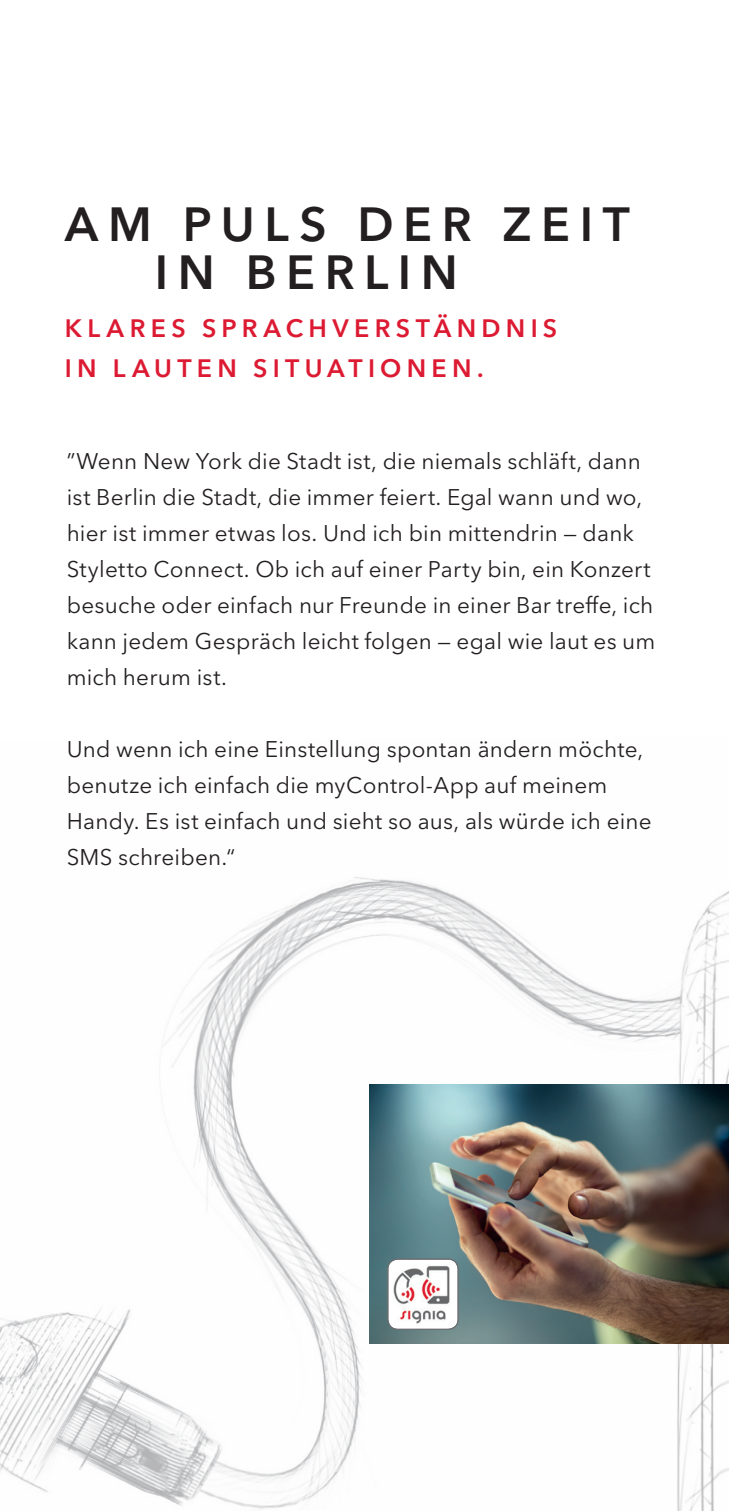
<style>
.page{position:relative;width:729px;height:1511px;background:#fff}
.page>*{position:absolute;margin:0;border:0;box-sizing:border-box;transform-origin:0 0}
.t1{font:600 47.5px/48px "Avenir Next W1 G";letter-spacing:.2em;color:#231f20}
.t2{font:600 25px/40px "Avenir Next W1 G";letter-spacing:.21em;color:#dc1a32}
.t3{font:22.5px/36px "Avenir Next W1 G";letter-spacing:.01em;color:#231f20}
</style>
<div class="page">
<img style="left:0;top:877px;width:729px;height:634px">
<img style="left:370px;top:1085px;width:359px;height:258px">
<img style="left:388px;top:1259px;width:70px;height:70px">
<div style="left:387px;top:1258px;width:71px;height:71px;border:1px solid #6c6d70;border-radius:10px"></div>
<h1 class="t1" style="left:155px;top:200px;width:476px;text-indent:-90px">AM PULS DER ZEIT<br>IN BERLIN</h1>
<p class="t2" style="left:65px;top:308px;width:494px">KLARES SPRACHVERSTÄNDNIS<br>IN LAUTEN SITUATIONEN.</p>
<p class="t3" style="left:67px;top:443px;width:590px">”Wenn New York die Stadt ist, die niemals schläft, dann ist Berlin die Stadt, die immer feiert. Egal wann und wo, hier ist immer etwas los. Und ich bin mittendrin — dank Styletto Connect. Ob ich auf einer Party bin, ein Konzert besuche oder einfach nur Freunde in einer Bar treffe, ich kann jedem Gespräch leicht folgen — egal wie laut es um mich herum ist.</p>
<p class="t3" style="left:67px;top:731px;width:586px">Und wenn ich eine Einstellung spontan ändern möchte, benutze ich einfach die myControl-App auf meinem Handy. Es ist einfach und sieht so aus, als würde ich eine SMS schreiben.“</p>
</div>
